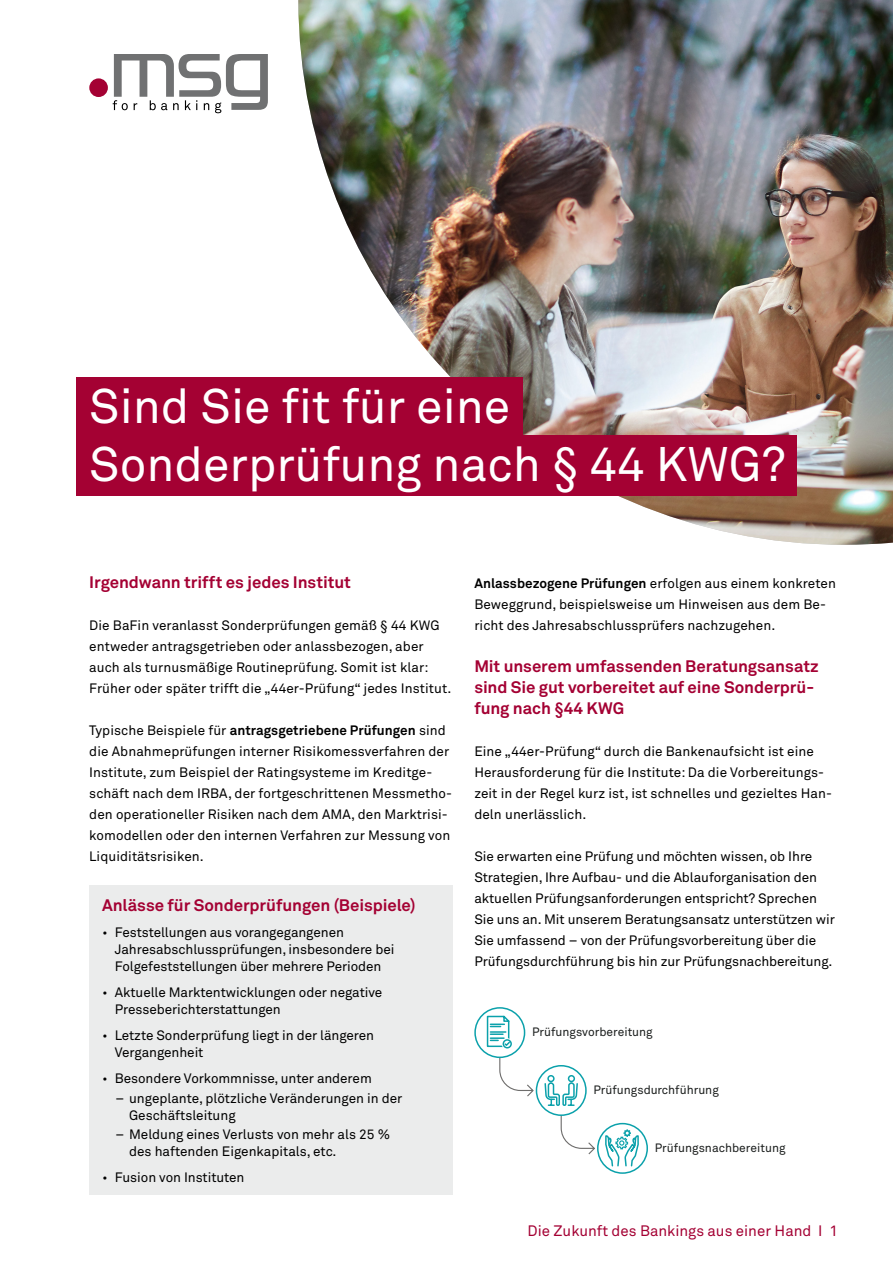
<style>
.page{position:relative;width:893px;height:1263px;background:#fff}
.page>*{position:absolute;margin:0;border:0;box-sizing:border-box;transform-origin:0 0}
.Artikel_Headline_50p{font:48px "Akkurat Std";color:#fff}
.Headlines_im_Text_H1{font:700 16.5px/21px "Akkurat Std";letter-spacing:-.005em;color:#a40133}
.t1{font:15px "Akkurat Std";color:#a40133}
.Fließtext{font:13.5px/21px "Akkurat Std";color:#000}
.t2{font:12px "Akkurat Std";color:#1a1d1c}
.s1{font-weight:700}
.s2{font-weight:300}
</style>
<div class="page">
<img style="left:298px;top:0;width:595px;height:545px">
<div style="left:89px;top:78px;width:19px;height:19px;background:#a40133;border-radius:50%"></div>
<svg style="left:113px;top:54px;width:155px;height:59px"></svg>
<div style="left:77px;top:377px;width:446px;height:61px;background:#a40133"></div>
<div style="left:77px;top:435px;width:720px;height:61px;background:#a40133"></div>
<div style="left:89px;top:885px;width:364px;height:310px;background:#ebecec"></div>
<svg style="left:475px;top:1008px;width:50px;height:49px"></svg>
<div style="left:474px;top:1007px;width:51px;height:51px;border:2px solid #0ba1ab;border-radius:50%"></div>
<svg style="left:598px;top:1123px;width:49px;height:50px"></svg>
<div style="left:597px;top:1123px;width:51px;height:51px;border:2px solid #0ba1ab;border-radius:50%"></div>
<svg style="left:486px;top:1013px;width:109px;height:142px"></svg>
<svg style="left:604px;top:1128px;width:36px;height:39px"></svg>
<p class="Artikel_Headline_50p" style="left:89px;top:379px;width:423px">Sind Sie fit für eine</p>
<p class="Artikel_Headline_50p" style="left:89px;top:436px;width:698px">Sonderprüfung nach § 44 KWG?</p>
<p class="Headlines_im_Text_H1" style="left:89px;top:572px;width:263px">Irgendwann trifft es jedes Institut</p>
<p class="Fließtext" style="left:89px;top:615px;width:364px">Die BaFin veranlasst Sonderprüfungen gemäß § 44 KWG entweder antragsgetrieben oder anlassbezogen, aber auch als turnusmäßige Routineprüfung. Somit ist klar:<br>Früher oder später trifft die „44er-Prüfung“ jedes Institut.</p>
<p class="Fließtext" style="left:89px;top:720px;width:364px">Typische Beispiele für <span class="s1">antragsgetriebene Prüfungen</span> sind die Abnahmeprüfungen interner Risikomessverfahren der Institute, zum Beispiel der Ratingsysteme im Kreditge&shy;schäft nach dem IRBA, der fortgeschrittenen Messmetho&shy;den operationeller Risiken nach dem AMA, den Marktrisi&shy;komodellen oder den internen Verfahren zur Messung von Liquiditätsrisiken.</p>
<p class="Headlines_im_Text_H1" style="left:102px;top:895px;width:315px">Anlässe für Sonderprüfungen (Beispiele)</p>
<p class="Fließtext" style="left:115px;top:924px;width:281px;line-height:17.2px;text-indent:-13px"><span class="s2">•</span> Feststellungen aus vorangegangenen<br>Jahresabschlussprüfungen, insbesondere bei<br>Folgefeststellungen über mehrere Perioden</p>
<p class="Fließtext" style="left:115px;top:984px;width:269px;line-height:17.2px;text-indent:-13px"><span class="s2">•</span> Aktuelle Marktentwicklungen oder negative<br>Presseberichterstattungen</p>
<p class="Fließtext" style="left:115px;top:1027px;width:261px;line-height:17.2px;text-indent:-13px"><span class="s2">•</span> Letzte Sonderprüfung liegt in der längeren<br>Vergangenheit</p>
<p class="Fließtext" style="left:102px;top:1068px;width:271px"><span class="s2">•</span> Besondere Vorkommnisse, unter anderem</p>
<p class="Fließtext" style="left:129px;top:1089px;width:275px;line-height:17.2px;text-indent:-14px">– ungeplante, plötzliche Veränderungen in der<br>Geschäftsleitung</p>
<p class="Fließtext" style="left:129px;top:1126px;width:262px;line-height:17.2px;text-indent:-14px">– Meldung eines Verlusts von mehr als 25 % des haftenden Eigenkapitals, etc.</p>
<p class="Fließtext" style="left:102px;top:1167px;width:144px"><span class="s2">•</span> Fusion von Instituten</p>
<p class="Fließtext" style="left:474px;top:573px;width:363px"><span class="s1">Anlassbezogene Prüfungen</span> erfolgen aus einem konkreten<br>Beweggrund, beispielsweise um Hinweisen aus dem Be&shy;richt des Jahresabschlussprüfers nachzugehen.</p>
<p class="Headlines_im_Text_H1" style="left:474px;top:656px;width:346px">Mit unserem umfassenden Beratungsansatz sind Sie gut vorbereitet auf eine Sonderprü&shy;fung nach §44 KWG</p>
<p class="Fließtext" style="left:474px;top:741px;width:359px">Eine „44er-Prüfung“ durch die Bankenaufsicht ist eine Herausforderung für die Institute: Da die Vorbereitungs&shy;zeit in der Regel kurz ist, ist schnelles und gezieltes Han&shy;deln unerlässlich.</p>
<p class="Fließtext" style="left:474px;top:846px;width:362px">Sie erwarten eine Prüfung und möchten wissen, ob Ihre Strategien, Ihre Aufbau- und die Ablauforganisation den aktuellen Prüfungsanforderungen entspricht? Sprechen Sie uns an. Mit unserem Beratungsansatz unterstützen wir Sie umfassend – von der Prüfungsvorbereitung über die Prüfungsdurchführung bis hin zur Prüfungsnachbereitung.</p>
<p class="t2" style="left:532px;top:1025px;width:122px">Prüfungsvorbereitung</p>
<p class="t2" style="left:593px;top:1083px;width:127px">Prüfungsdurchführung</p>
<p class="t2" style="left:655px;top:1141px;width:132px">Prüfungsnachbereitung</p>
<p class="t1" style="left:528px;top:1222px;width:312px">Die Zukunft des Bankings aus einer Hand I 1</p>
</div>
